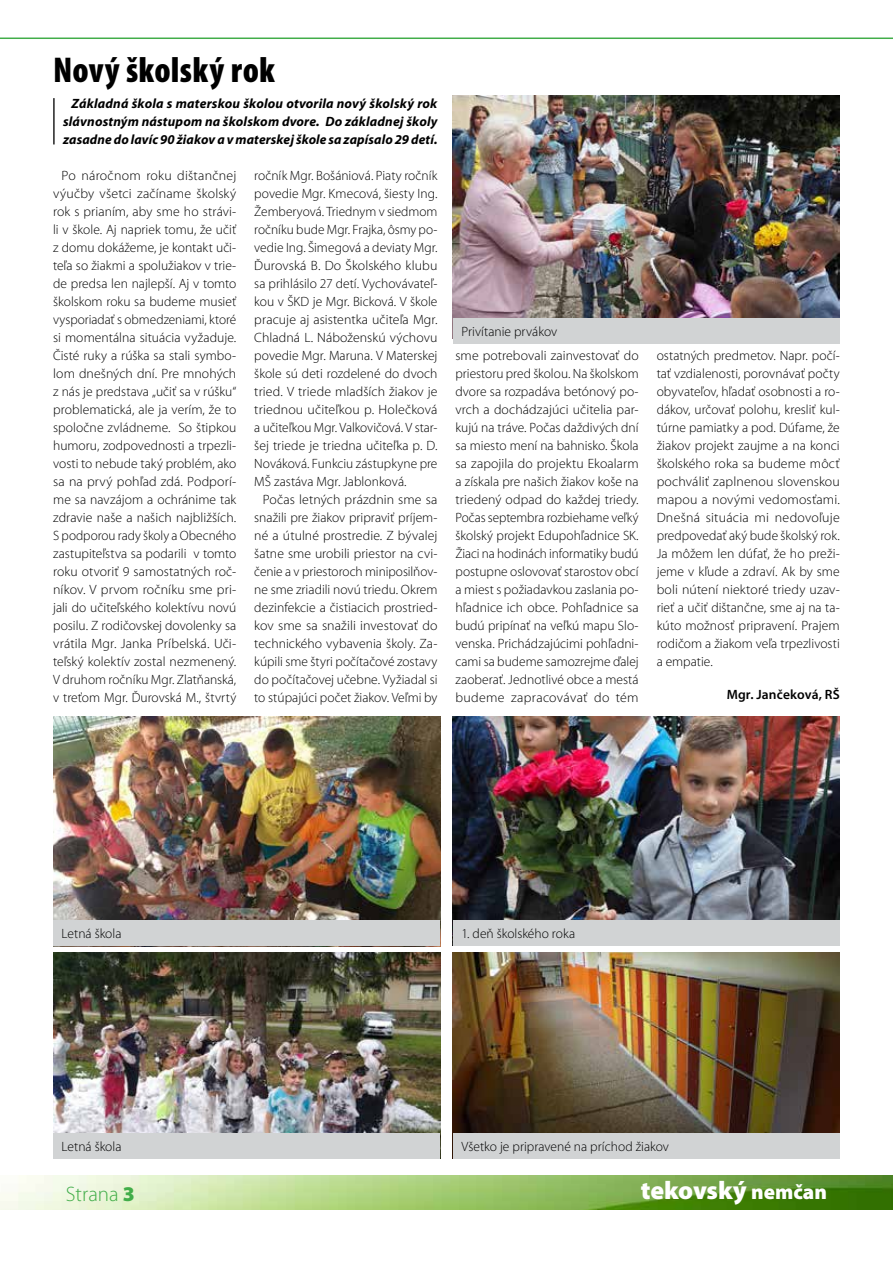
<style>
.page{position:relative;width:893px;height:1263px;background:#fff}
.page>*{position:absolute;margin:0;border:0;box-sizing:border-box;transform-origin:0 0}
.t1{font:900 condensed 36px "Mini Pro";letter-spacing:.01em;color:#000}
.t2{font:900 25.5px "Mini Pro";letter-spacing:-.005em;color:#fff}
.t3{font:300 21px "Mini Pro";color:#41ad49}
.t4{font:300 13.5px/18px "Mini Pro";color:#000;text-align:justify}
.t5{font:italic 700 13.5px/18px "Mini Pro";letter-spacing:.01em;color:#000;text-align:justify}
.t6{font:600 13.5px "Mini Pro";letter-spacing:.01em;color:#000}
.s1{font-weight:900}
.s2{font-size:21px}
</style>
<div class="page">
<img style="left:0;top:1176px;width:893px;height:34px">
<hr style="left:0;top:38px;width:893px;height:1px;background:#41ad49">
<img style="left:453px;top:96px;width:387px;height:222px">
<img style="left:453px;top:952px;width:387px;height:181px">
<img style="left:453px;top:716px;width:387px;height:205px">
<img style="left:53px;top:952px;width:387px;height:181px">
<img style="left:53px;top:716px;width:387px;height:205px">
<hr style="left:53px;top:98px;width:2px;height:46px;background:#222">
<div style="left:453px;top:318px;width:387px;height:25px;background:#d1d3d4"></div>
<div style="left:53px;top:921px;width:387px;height:25px;background:#d1d3d4"></div>
<div style="left:53px;top:1133px;width:387px;height:26px;background:#d1d3d4"></div>
<div style="left:453px;top:921px;width:387px;height:25px;background:#d1d3d4"></div>
<div style="left:453px;top:1133px;width:387px;height:26px;background:#d1d3d4"></div>
<h1 class="t1" style="left:53px;top:50px;width:223px">Nový školský rok</h1>
<p class="t5" style="left:63px;top:95px;width:376px;text-indent:9px">Základná škola s materskou školou otvorila nový školský rok slávnostným nástupom na školskom dvore. Do základnej školy zasadne do lavíc 90 žiakov a v materskej škole sa zapísalo 29 detí.</p>
<p class="t4" style="left:53px;top:167px;width:185px;text-indent:9px">Po náročnom roku dištančnej výučby všetci začíname školský rok s prianím, aby sme ho strávi&shy;li v škole. Aj napriek tomu, že učiť z domu dokážeme, je kontakt uči&shy;teľa so žiakmi a spolužiakov v trie&shy;de predsa len najlepší. Aj v tomto školskom roku sa budeme musieť vysporiadať s obmedzeniami, ktoré si momentálna situácia vyžaduje.<br>Čisté ruky a rúška sa stali symbo&shy;lom dnešných dní. Pre mnohých z nás je predstava „učiť sa v rúšku“ problematická, ale ja verím, že to spoločne zvládneme. So štipkou humoru, zodpovednosti a trpezli&shy;vosti to nebude taký problém, ako sa na prvý pohľad zdá. Podporí&shy;me sa navzájom a ochránime tak zdravie naše a našich najbližších.<br>S podporou rady školy a Obecného zastupiteľstva sa podarili v tomto roku otvoriť 9 samostatných roč&shy;níkov. V prvom ročníku sme pri&shy;jali do učiteľského kolektívu novú posilu. Z rodičovskej dovolenky sa vrátila Mgr. Janka Príbelská. Uči&shy;teľský kolektív zostal nezmenený.<br>V druhom ročníku Mgr. Zlatňanská, v treťom Mgr. Ďurovská M., štvrtý</p>
<p class="t4" style="left:254px;top:167px;width:185px">ročník Mgr. Bošániová. Piaty ročník povedie Mgr. Kmecová, šiesty Ing.<br>Žemberyová. Triednym v siedmom ročníku bude Mgr. Frajka, ôsmy po&shy;vedie Ing. Šimegová a deviaty Mgr.<br>Ďurovská B. Do Školského klubu sa prihlásilo 27 detí. Vychovávateľ&shy;kou v ŠKD je Mgr. Bicková. V škole pracuje aj asistentka učiteľa Mgr.<br>Chladná L. Náboženskú výchovu povedie Mgr. Maruna. V Materskej škole sú deti rozdelené do dvoch tried. V triede mladších žiakov je triednou učiteľkou p. Holečková a učiteľkou Mgr. Valkovičová. V star&shy;šej triede je triedna učiteľka p. D.<br>Nováková. Funkciu zástupkyne pre MŠ zastáva Mgr. Jablonková.</p>
<p class="t4" style="left:254px;top:491px;width:185px;text-indent:9px">Počas letných prázdnin sme sa snažili pre žiakov pripraviť príjem&shy;né a útulné prostredie. Z bývalej šatne sme urobili priestor na cvi&shy;čenie a v priestoroch miniposilňov&shy;ne sme zriadili novú triedu. Okrem dezinfekcie a čistiacich prostried&shy;kov sme sa snažili investovať do technického vybavenia školy. Za&shy;kúpili sme štyri počítačové zostavy do počítačovej učebne. Vyžiadal si to stúpajúci počet žiakov. Veľmi by</p>
<p class="t4" style="left:461px;top:322px;width:97px">Privítanie prvákov</p>
<p class="t4" style="left:455px;top:347px;width:185px">sme potrebovali zainvestovať do priestoru pred školou. Na školskom dvore sa rozpadáva betónový po&shy;vrch a dochádzajúci učitelia par&shy;kujú na tráve. Počas daždivých dní sa miesto mení na bahnisko. Škola sa zapojila do projektu Ekoalarm a získala pre našich žiakov koše na triedený odpad do každej triedy.<br>Počas septembra rozbiehame veľký školský projekt Edupohľadnice SK.<br>Žiaci na hodinách informatiky budú postupne oslovovať starostov obcí a miest s požiadavkou zaslania po&shy;hľadnice ich obce. Pohľadnice sa budú pripínať na veľkú mapu Slo&shy;venska. Prichádzajúcimi pohľadni&shy;cami sa budeme samozrejme ďalej zaoberať. Jednotlivé obce a mestá budeme zapracovávať do tém</p>
<p class="t4" style="left:657px;top:347px;width:185px">ostatných predmetov. Napr. počí&shy;tať vzdialenosti, porovnávať počty obyvateľov, hľadať osobnosti a ro&shy;dákov, určovať polohu, kresliť kul&shy;túrne pamiatky a pod. Dúfame, že žiakov projekt zaujme a na konci školského roka sa budeme môcť pochváliť zaplnenou slovenskou mapou a novými vedomosťami.<br>Dnešná situácia mi nedovoľuje predpovedať aký bude školský rok.<br>Ja môžem len dúfať, že ho preži&shy;jeme v kľude a zdraví. Ak by sme boli nútení niektoré triedy uzav&shy;rieť a učiť dištančne, sme aj na ta&shy;kúto možnosť pripravení. Prajem rodičom a žiakom veľa trpezlivosti a empatie.</p>
<p class="t6" style="left:727px;top:687px;width:115px">Mgr. Jančeková, RŠ</p>
<p class="t4" style="left:62px;top:925px;width:61px">Letná škola</p>
<p class="t4" style="left:62px;top:1138px;width:61px">Letná škola</p>
<p class="t4" style="left:461px;top:925px;width:115px">1. deň školského roka</p>
<p class="t4" style="left:461px;top:1138px;width:209px">Všetko je pripravené na príchod žiakov</p>
<h3 class="t3" style="left:66px;top:1182px;width:70px">Strana <span class="s1">3</span></h3>
<h2 class="t2" style="left:641px;top:1176px;width:188px">tekovský <span class="s2">nemčan</span></h2>
</div>
